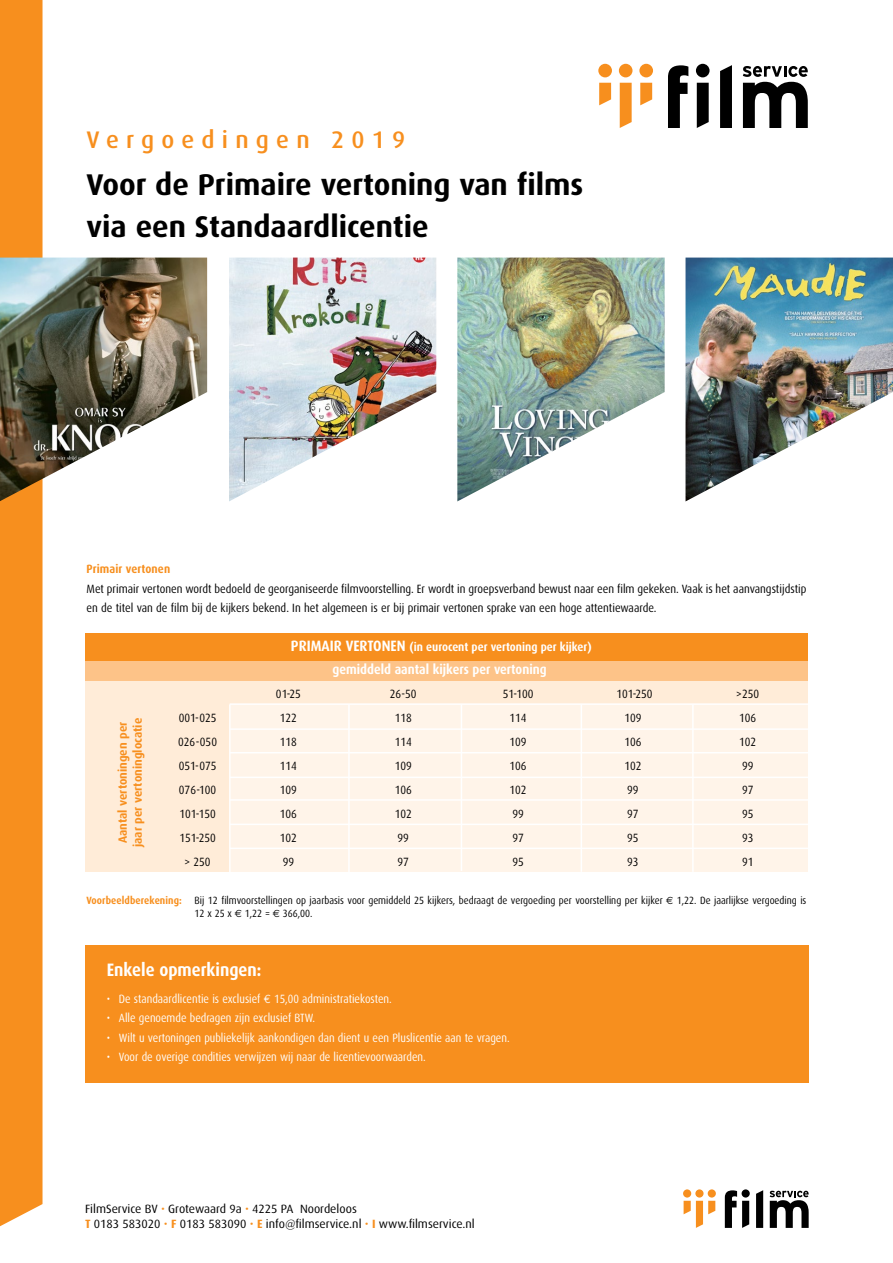
<style>
.page{position:relative;width:893px;height:1263px;background:#fff}
.page>*{position:absolute;margin:0;border:0;box-sizing:border-box;transform-origin:0 0}
.t1{font:700 30px/42px "Dax";color:#000}
.t2{font:500 24px "Dax";letter-spacing:.3em;color:#f78f1e}
.t3{font:700 18px "Dax";color:#fff;scale:.9 1}
.t4{font:700 13.5px "Dax";color:#fff;scale:.9 1}
.t5{font:12px/19.5px "Dax";color:#000;scale:.9 1}
.t6{font:12px "Dax";color:#fff;scale:.88 1}
.t7{font:12px/15px "Dax";color:#000}
.t8{font:700 12px "Dax";color:#fff;scale:.9 1}
.t9{font:700 12px/15px "Dax";color:#f78f1e;text-align:center}
.t10{font:700 12px "Dax";color:#f78f1e;scale:.9 1}
.t11{font:10.5px/13.5px "Dax";color:#000;scale:.9 1}
.s1{font-size:15px}
.s2{font-weight:700;color:#f78f1e}
.s3{font-family:"Euro Sans"}
.s4{font-family:"Euro Mono"}
.s5{color:#f78f1e}
</style>
<div class="page">
<div style="left:0;top:0;width:43px;height:1226px;background:#f78f1e"></div>
<svg style="left:598px;top:64px;width:14px;height:41px"></svg>
<svg style="left:619px;top:64px;width:13px;height:64px"></svg>
<svg style="left:639px;top:64px;width:14px;height:41px"></svg>
<svg style="left:696px;top:64px;width:13px;height:64px"></svg>
<svg style="left:668px;top:65px;width:20px;height:63px"></svg>
<svg style="left:720px;top:65px;width:12px;height:63px"></svg>
<svg style="left:743px;top:66px;width:65px;height:62px"></svg>
<div style="left:85px;top:661px;width:723px;height:211px;background:#ffecd8"></div>
<div style="left:85px;top:661px;width:723px;height:20px;background:#fdc388"></div>
<div style="left:85px;top:633px;width:723px;height:28px;background:#f78f1e"></div>
<div style="left:230px;top:704px;width:578px;height:168px;background:#fff4e9"></div>
<hr style="left:230px;top:703px;width:582px;height:2px;background:#fff">
<hr style="left:230px;top:728px;width:582px;height:2px;background:#fff">
<hr style="left:230px;top:752px;width:582px;height:1px;background:#fff">
<hr style="left:230px;top:777px;width:582px;height:1px;background:#fff">
<hr style="left:230px;top:799px;width:582px;height:2px;background:#fff">
<hr style="left:230px;top:823px;width:582px;height:2px;background:#fff">
<hr style="left:230px;top:847px;width:582px;height:2px;background:#fff">
<hr style="left:348px;top:704px;width:2px;height:168px;background:#fff">
<hr style="left:229px;top:704px;width:2px;height:168px;background:#fff">
<hr style="left:461px;top:704px;width:1px;height:167px;background:#fff">
<hr style="left:581px;top:704px;width:1px;height:168px;background:#fff">
<hr style="left:692px;top:704px;width:2px;height:168px;background:#fff">
<img style="left:0;top:258px;width:207px;height:243px">
<img style="left:229px;top:258px;width:207px;height:243px">
<img style="left:457px;top:258px;width:208px;height:243px">
<img style="left:685px;top:258px;width:208px;height:243px">
<div style="left:85px;top:945px;width:723px;height:138px;background:#f78f1e"></div>
<svg style="left:683px;top:1189px;width:33px;height:39px"></svg>
<svg style="left:725px;top:1189px;width:25px;height:39px"></svg>
<svg style="left:756px;top:1190px;width:7px;height:38px"></svg>
<svg style="left:770px;top:1191px;width:39px;height:37px"></svg>
<h2 class="t2" style="left:87px;top:126px;width:320px">Vergoedingen 2019</h2>
<h1 class="t1" style="left:87px;top:164px;width:498px">Voor de Primaire vertoning van films via een Standaardlicentie</h1>
<p class="t10" style="left:87px;top:562px;width:94px">Primair vertonen</p>
<p class="t5" style="left:87px;top:579px;width:801px">Met primair vertonen wordt bedoeld de georganiseerde filmvoorstelling. Er wordt in groepsverband bewust naar een film gekeken. Vaak is het aanvangstijdstip en de titel van de film bij de kijkers bekend. In het algemeen is er bij primair vertonen sprake van een hoge attentiewaarde.</p>
<p class="t9" style="left:115px;top:847px;width:131px;rotate:-90deg">Aantal vertoningen per jaar per vertoninglocatie</p>
<p class="t8" style="left:291px;top:640px;width:336px"><span class="s1">PRIMAIR VERTONEN</span> (in eurocent per vertoning per kijker)</p>
<p class="t4" style="left:333px;top:662px;width:239px">gemiddeld aantal kijkers per vertoning</p>
<p class="t5" style="left:276px;top:684px;width:29px">01-25</p>
<p class="t5" style="left:390px;top:684px;width:31px">26-50</p>
<p class="t5" style="left:503px;top:684px;width:36px">51-100</p>
<p class="t5" style="left:616px;top:684px;width:42px">101-250</p>
<p class="t5" style="left:736px;top:684px;width:27px">&gt;250</p>
<p class="t5" style="left:179px;top:708px;width:44px">001-025</p>
<p class="t5" style="left:280px;top:708px;width:21px">122</p>
<p class="t5" style="left:395px;top:708px;width:21px">118</p>
<p class="t5" style="left:509px;top:708px;width:21px">114</p>
<p class="t5" style="left:624px;top:708px;width:21px">109</p>
<p class="t5" style="left:739px;top:708px;width:21px">106</p>
<p class="t5" style="left:178px;top:732px;width:45px">026-050</p>
<p class="t5" style="left:280px;top:732px;width:21px">118</p>
<p class="t5" style="left:395px;top:732px;width:21px">114</p>
<p class="t5" style="left:509px;top:732px;width:21px">109</p>
<p class="t5" style="left:624px;top:732px;width:21px">106</p>
<p class="t5" style="left:739px;top:732px;width:21px">102</p>
<p class="t5" style="left:179px;top:756px;width:44px">051-075</p>
<p class="t5" style="left:280px;top:756px;width:21px">114</p>
<p class="t5" style="left:395px;top:756px;width:21px">109</p>
<p class="t5" style="left:509px;top:756px;width:21px">106</p>
<p class="t5" style="left:624px;top:756px;width:21px">102</p>
<p class="t5" style="left:742px;top:756px;width:14px">99</p>
<p class="t5" style="left:179px;top:780px;width:43px">076-100</p>
<p class="t5" style="left:280px;top:780px;width:21px">109</p>
<p class="t5" style="left:395px;top:780px;width:21px">106</p>
<p class="t5" style="left:509px;top:780px;width:21px">102</p>
<p class="t5" style="left:627px;top:780px;width:14px">99</p>
<p class="t5" style="left:742px;top:780px;width:14px">97</p>
<p class="t5" style="left:179px;top:804px;width:42px">101-150</p>
<p class="t5" style="left:280px;top:804px;width:21px">106</p>
<p class="t5" style="left:395px;top:804px;width:21px">102</p>
<p class="t5" style="left:512px;top:804px;width:14px">99</p>
<p class="t5" style="left:627px;top:804px;width:14px">97</p>
<p class="t5" style="left:742px;top:804px;width:14px">95</p>
<p class="t5" style="left:179px;top:828px;width:42px">151-250</p>
<p class="t5" style="left:280px;top:828px;width:21px">102</p>
<p class="t5" style="left:398px;top:828px;width:14px">99</p>
<p class="t5" style="left:512px;top:828px;width:14px">97</p>
<p class="t5" style="left:627px;top:828px;width:14px">95</p>
<p class="t5" style="left:742px;top:828px;width:14px">93</p>
<p class="t5" style="left:185px;top:852px;width:30px">&gt; 250</p>
<p class="t5" style="left:283px;top:852px;width:14px">99</p>
<p class="t5" style="left:398px;top:852px;width:14px">97</p>
<p class="t5" style="left:512px;top:852px;width:14px">95</p>
<p class="t5" style="left:627px;top:852px;width:14px">93</p>
<p class="t5" style="left:742px;top:852px;width:14px">91</p>
<p class="t11" style="left:195px;top:893px;width:681px;text-indent:-108px"><span class="s2">Voorbeeldberekening:</span> Bij 12 filmvoorstellingen op jaarbasis voor gemiddeld 25 kijkers, bedraagt de vergoeding per voorstelling per kijker <span class="s3">€</span> 1,22. De jaarlijkse vergoeding is<br>12 x 25 x <span class="s3">€</span> 1,22 = <span class="s3">€</span> 366,00.</p>
<h3 class="t3" style="left:107px;top:959px;width:173px">Enkele opmerkingen:</h3>
<p class="t6" style="left:107px;top:992px;width:325px">• De standaardlicentie is exclusief <span class="s4">€</span> 15,00 administratiekosten.</p>
<p class="t6" style="left:107px;top:1011px;width:238px">• Alle genoemde bedragen zijn exclusief BTW.</p>
<p class="t6" style="left:107px;top:1031px;width:459px">• Wilt u vertoningen publiekelijk aankondigen dan dient u een Pluslicentie aan te vragen.</p>
<p class="t6" style="left:107px;top:1050px;width:364px">• Voor de overige condities verwijzen wij naar de licentievoorwaarden.</p>
<p class="t7" style="left:85px;top:1201px;width:391px">FilmService BV <span class="s5">•</span> Grotewaard 9a <span class="s5">•</span> 4225 PA Noordeloos<br><span class="s2">T</span> 0183 583020 <span class="s5">•</span> <span class="s2">F</span> 0183 583090 <span class="s5">•</span> <span class="s2">E</span> info@filmservice.nl <span class="s5">•</span> <span class="s2">I</span> www.filmservice.nl</p>
</div>
